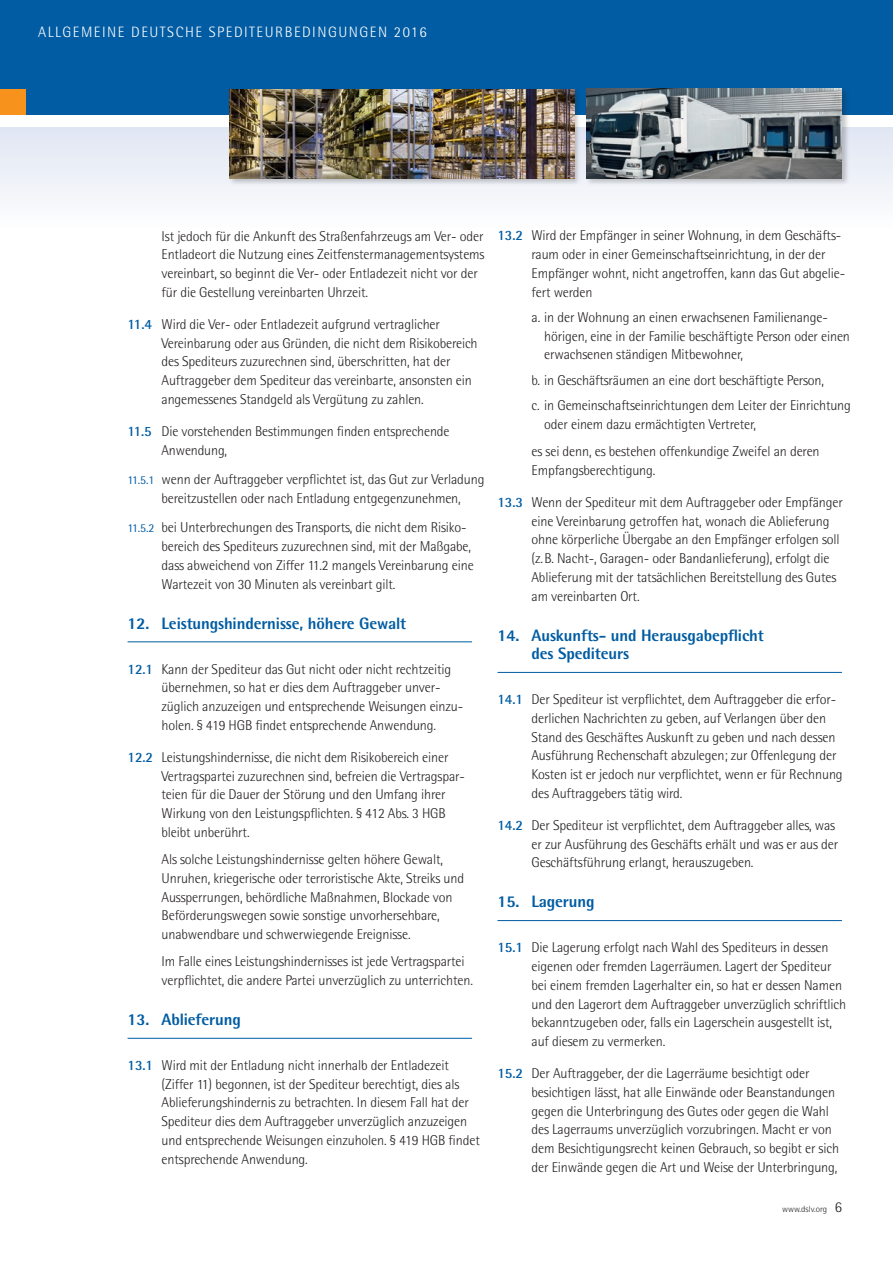
<style>
.page{position:relative;width:893px;height:1263px;background:#fff}
.page>*{position:absolute;margin:0;border:0;box-sizing:border-box;transform-origin:0 0}
.t1{font:800 16.5px/18.8px "Rotis Semi Sans";letter-spacing:-.01em;color:#015ca3}
.t2{font:300 15px "Rotis Semi Sans";letter-spacing:.1em;color:#fff}
.t3{font:300 14.25px/18.8px "Rotis Semi Sans";letter-spacing:-.01em;color:#231f20}
.t4{font:300 9px "Rotis Semi Sans";color:#231f20}
.s1{font-weight:700;color:#015ca3}
.s2{font-weight:400;font-size:12px;color:#015ca3}
.s3{font-size:15px}
</style>
<div class="page">
<div style="left:0;top:0;width:893px;height:115px;background:#015ca3"></div>
<div style="left:0;top:128px;width:893px;height:102px;background:linear-gradient(to bottom,#e0e6f2,#fefefe)"></div>
<div style="left:0;top:89px;width:26px;height:26px;background:#f7931d"></div>
<div style="left:585px;top:87px;width:264px;height:99px;background:#231f20;opacity:.25"></div>
<img style="left:587px;top:89px;width:255px;height:89px">
<div style="left:228px;top:88px;width:354px;height:98px;background:#231f20;opacity:.25"></div>
<img style="left:230px;top:89px;width:344px;height:90px">
<hr style="left:128px;top:641px;width:344px;height:1px;background:#015ca3">
<hr style="left:128px;top:1038px;width:344px;height:1px;background:#015ca3">
<hr style="left:497px;top:672px;width:345px;height:1px;background:#015ca3">
<hr style="left:497px;top:920px;width:345px;height:1px;background:#015ca3">
<p class="t2" style="left:38px;top:23px;width:390px">ALLGEMEINE DEUTSCHE SPEDITEURBEDINGUNGEN 2016</p>
<p class="t3" style="left:162px;top:226px;width:324px">Ist jedoch für die Ankunft des Straßenfahrzeugs am Ver- oder Entladeort die Nutzung eines Zeitfenstermanagementsystems vereinbart, so beginnt die Ver- oder Entladezeit nicht vor der für die Gestellung vereinbarten Uhrzeit.</p>
<p class="t3" style="left:162px;top:315px;width:318px;text-indent:-34px"><span class="s1">11.4</span> Wird die Ver- oder Entladezeit aufgrund vertraglicher Vereinbarung oder aus Gründen, die nicht dem Risikobereich des Spediteurs zuzurechnen sind, überschritten, hat der Auftraggeber dem Spediteur das vereinbarte, ansonsten ein angemessenes Standgeld als Vergütung zu zahlen.</p>
<p class="t3" style="left:162px;top:422px;width:289px;text-indent:-34px"><span class="s1">11.5</span> Die vorstehenden Bestimmungen finden entsprechende<br>Anwendung,</p>
<p class="t3" style="left:162px;top:470px;width:324px;text-indent:-34px"><span class="s2">11.5.1</span> wenn der Auftraggeber verpflichtet ist, das Gut zur Verladung bereitzustellen oder nach Entladung entgegenzunehmen,</p>
<p class="t3" style="left:162px;top:518px;width:314px;text-indent:-34px"><span class="s2">11.5.2</span> bei Unterbrechungen des Transports, die nicht dem Risiko&shy;bereich des Spediteurs zuzurechnen sind, mit der Maßgabe, dass abweichend von Ziffer 11.2 mangels Vereinbarung eine Wartezeit von 30 Minuten als vereinbart gilt.</p>
<p class="t1" style="left:128px;top:613px;width:280px">12. Leistungshindernisse, höhere Gewalt</p>
<p class="t3" style="left:162px;top:659px;width:303px;text-indent:-34px"><span class="s1">12.1</span> Kann der Spediteur das Gut nicht oder nicht rechtzeitig übernehmen, so hat er dies dem Auftraggeber unver&shy;züglich anzuzeigen und entsprechende Weisungen einzu&shy;holen. § 419 HGB findet entsprechende Anwendung.</p>
<p class="t3" style="left:162px;top:748px;width:305px;text-indent:-34px"><span class="s1">12.2</span> Leistungshindernisse, die nicht dem Risikobereich einer Vertragspartei zuzurechnen sind, befreien die Vertragspar&shy;teien für die Dauer der Störung und den Umfang ihrer Wirkung von den Leistungspflichten. § 412 Abs. 3 HGB bleibt unberührt.</p>
<p class="t3" style="left:162px;top:850px;width:304px">Als solche Leistungshindernisse gelten höhere Gewalt, Unruhen, kriegerische oder terroristische Akte, Streiks und Aussperrungen, behördliche Maßnahmen, Blockade von Beförderungswegen sowie sonstige unvorhersehbare, unabwendbare und schwerwiegende Ereignisse.</p>
<p class="t3" style="left:162px;top:952px;width:313px">Im Falle eines Leistungshindernisses ist jede Vertragspartei verpflichtet, die andere Partei unverzüglich zu unterrichten.</p>
<p class="t1" style="left:128px;top:1010px;width:115px">13. Ablieferung</p>
<p class="t3" style="left:162px;top:1056px;width:320px;text-indent:-34px"><span class="s1">13.1</span> Wird mit der Entladung nicht innerhalb der Entladezeit (Ziffer 11) begonnen, ist der Spediteur berechtigt, dies als Ablieferungshindernis zu betrachten. In diesem Fall hat der Spediteur dies dem Auftraggeber unverzüglich anzuzeigen und entsprechende Weisungen einzuholen. § 419 HGB findet entsprechende Anwendung.</p>
<p class="t3" style="left:531px;top:226px;width:315px;text-indent:-34px"><span class="s1">13.2</span> Wird der Empfänger in seiner Wohnung, in dem Geschäfts&shy;raum oder in einer Gemeinschaftseinrichtung, in der der Empfänger wohnt, nicht angetroffen, kann das Gut abgelie&shy;fert werden</p>
<p class="t3" style="left:544px;top:308px;width:307px;text-indent:-13px">a. in der Wohnung an einen erwachsenen Familienange&shy;hörigen, eine in der Familie beschäftigte Person oder einen erwachsenen ständigen Mitbewohner,</p>
<p class="t3" style="left:531px;top:367px;width:321px;line-height:25.2px">b. in Geschäftsräumen an eine dort beschäftigte Person,<br>c. in Gemeinschaftseinrichtungen dem Leiter der Einrichtung</p>
<p class="t3" style="left:531px;top:410px;width:290px;line-height:27.3px;text-indent:13px">oder einem dazu ermächtigten Vertreter,<br>es sei denn, es bestehen offenkundige Zweifel an deren</p>
<p class="t3" style="left:531px;top:460px;width:125px">Empfangsberechtigung.</p>
<p class="t3" style="left:531px;top:493px;width:313px;text-indent:-34px"><span class="s1">13.3</span> Wenn der Spediteur mit dem Auftraggeber oder Empfänger eine Vereinbarung getroffen hat, wonach die Ablieferung ohne körperliche Übergabe an den Empfänger erfolgen soll (z.B. Nacht-, Garagen- oder Bandanlieferung), erfolgt die Ablieferung mit der tatsächlichen Bereitstellung des Gutes am vereinbarten Ort.</p>
<p class="t1" style="left:531px;top:625px;width:234px;text-indent:-34px">14. Auskunfts- und Herausgabepflicht des Spediteurs</p>
<p class="t3" style="left:531px;top:690px;width:313px;text-indent:-34px"><span class="s1">14.1</span> Der Spediteur ist verpflichtet, dem Auftraggeber die erfor&shy;derlichen Nachrichten zu geben, auf Verlangen über den Stand des Geschäftes Auskunft zu geben und nach dessen Ausführung Rechenschaft abzulegen; zur Offenlegung der Kosten ist er jedoch nur verpflichtet, wenn er für Rechnung des Auftraggebers tätig wird.</p>
<p class="t3" style="left:531px;top:816px;width:308px;text-indent:-34px"><span class="s1">14.2</span> Der Spediteur ist verpflichtet, dem Auftraggeber alles, was er zur Ausführung des Geschäfts erhält und was er aus der<br>Geschäftsführung erlangt, herauszugeben.</p>
<p class="t1" style="left:497px;top:892px;width:99px">15. Lagerung</p>
<p class="t3" style="left:531px;top:938px;width:316px;text-indent:-34px"><span class="s1">15.1</span> Die Lagerung erfolgt nach Wahl des Spediteurs in dessen eigenen oder fremden Lagerräumen. Lagert der Spediteur bei einem fremden Lagerhalter ein, so hat er dessen Namen und den Lagerort dem Auftraggeber unverzüglich schriftlich bekanntzugeben oder, falls ein Lagerschein ausgestellt ist, auf diesem zu vermerken.</p>
<p class="t3" style="left:531px;top:1064px;width:309px;text-indent:-34px"><span class="s1">15.2</span> Der Auftraggeber, der die Lagerräume besichtigt oder besichtigen lässt, hat alle Einwände oder Beanstandungen gegen die Unterbringung des Gutes oder gegen die Wahl des Lagerraums unverzüglich vorzubringen. Macht er von dem Besichtigungsrecht keinen Gebrauch, so begibt er sich der Einwände gegen die Art und Weise der Unterbringung,</p>
<p class="t4" style="left:782px;top:1204px;width:61px">www.dslv.org <span class="s3">6</span></p>
</div>
